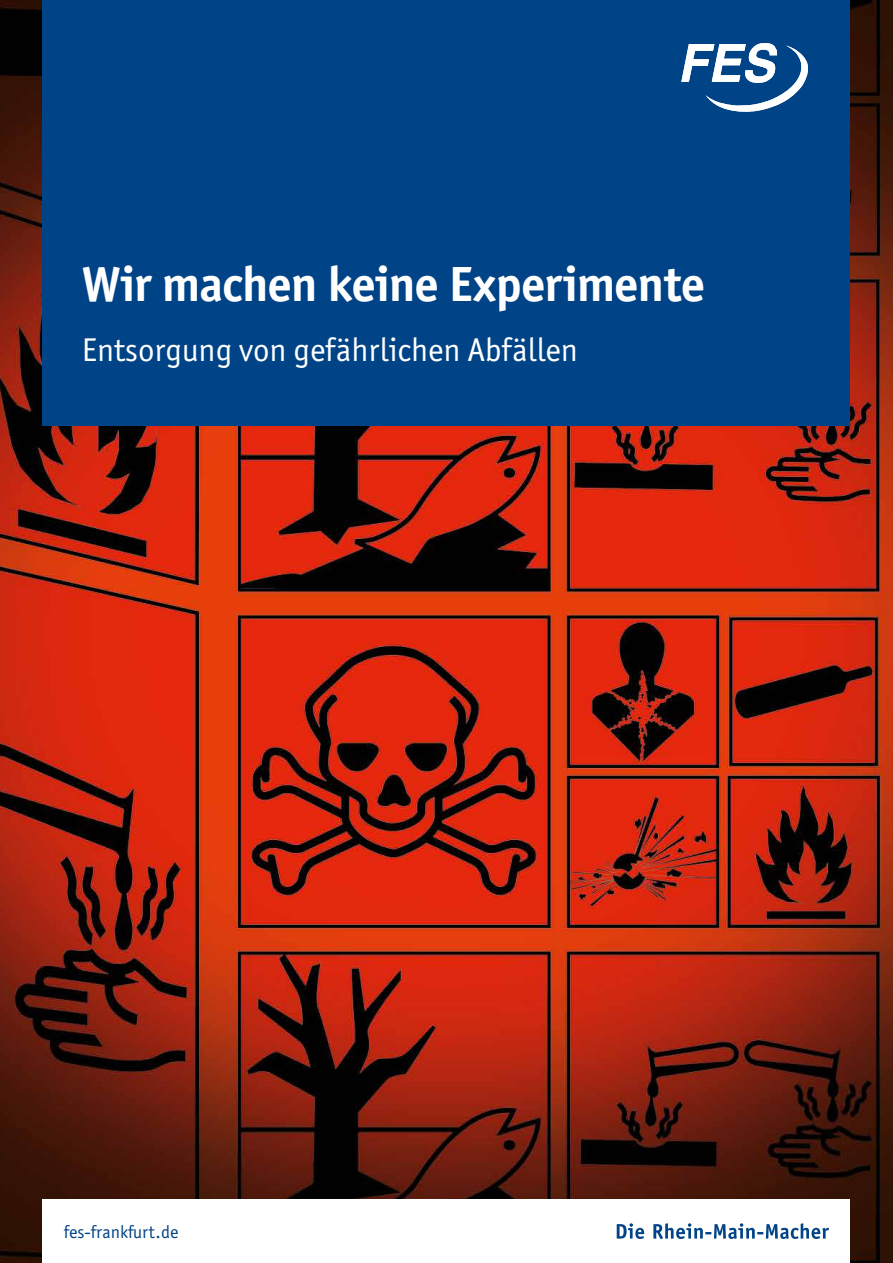
<style>
.page{position:relative;width:893px;height:1263px;background:#fff}
.page>*{position:absolute;margin:0;border:0;box-sizing:border-box;transform-origin:0 0}
.t1{font:700 49.5px "Officina Sans ITC Pro";letter-spacing:-.015em;color:#fff}
.t2{font:33px "Officina Sans ITC Pro";color:#fff}
.t3{font:18px "Officina Sans ITC Pro";color:#004487}
</style>
<div class="page">
<img style="left:0;top:0;width:893px;height:1263px">
<div style="left:43px;top:0;width:807px;height:425px;background:#004487"></div>
<div style="left:43px;top:1199px;width:807px;height:64px;background:#fff"></div>
<svg style="left:617px;top:1223px;width:212px;height:16px"></svg>
<svg style="left:681px;top:43px;width:127px;height:69px"></svg>
<h1 class="t1" style="left:82px;top:253px;width:625px">Wir machen keine Experimente</h1>
<p class="t2" style="left:82px;top:331px;width:498px">Entsorgung von gefährlichen Abfällen</p>
<p class="t3" style="left:64px;top:1221px;width:116px">fes-frankfurt.de</p>
</div>
